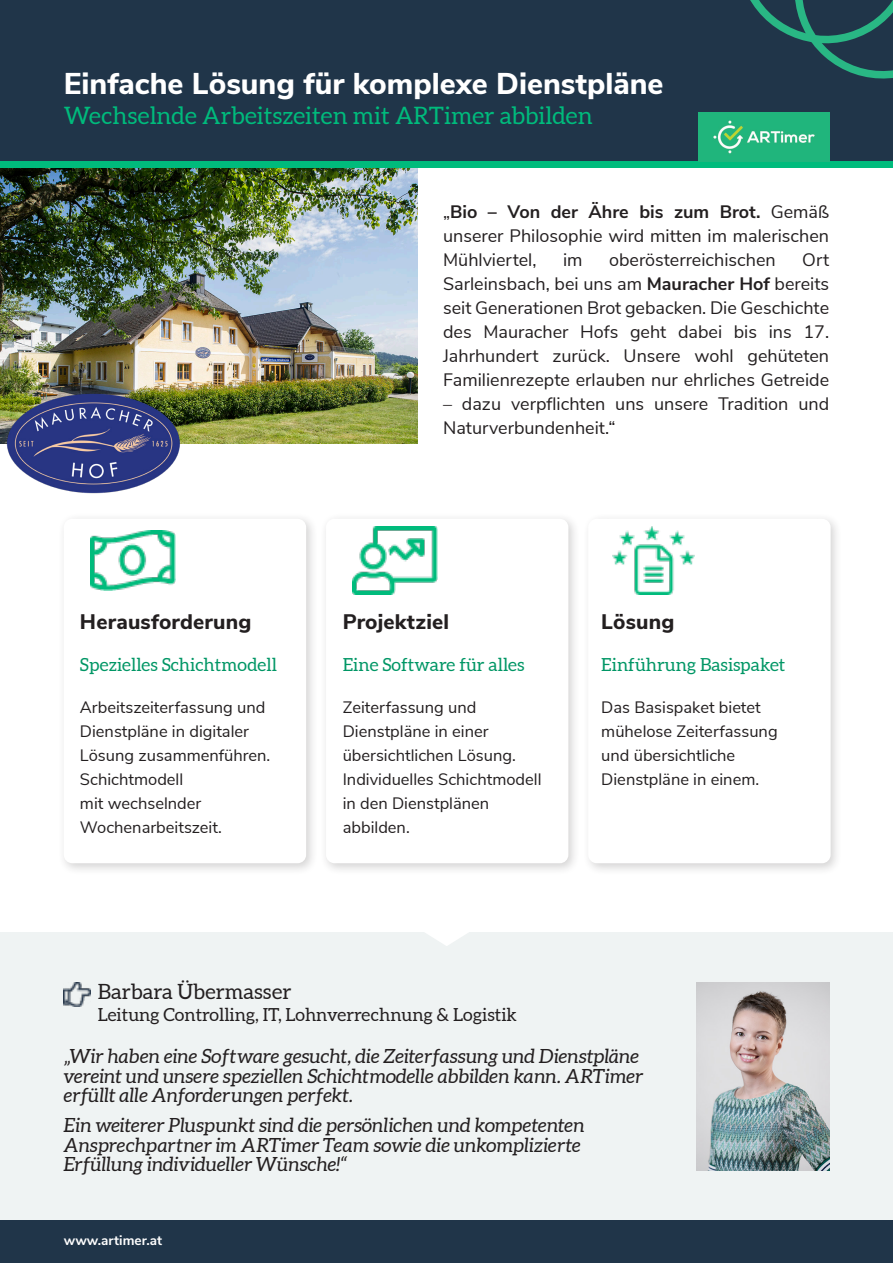
<style>
.page{position:relative;width:893px;height:1263px;background:#fff}
.page>*{position:absolute;margin:0;border:0;box-sizing:border-box;transform-origin:0 0}
.t1{font:800 30px "Nunito Sans";color:#fff}
.t2{font:24px "Aleo";color:#00bb7c}
.t3{font:800 21px "Nunito Sans";letter-spacing:.01em;color:#231f20}
.t4{font:21px "Aleo";color:#231f20}
.t5{font:italic 19.5px/19.5px "Aleo";color:#231f20}
.t6{font:18px/24px "Nunito Sans";color:#231f20;text-align:justify}
.t7{font:18px "Aleo";color:#009665}
.t8{font:18px "Aleo";color:#231f20}
.t9{font:16.5px/24px "Nunito Sans";color:#231f20}
.t10{font:700 13.5px "Nunito Sans";color:#fff}
.s1{font-weight:700}
</style>
<div class="page">
<div style="left:582px;top:513px;width:261px;height:362px;background:#231f20;opacity:.2"></div>
<div style="left:588px;top:519px;width:243px;height:344px;background:#fff;border-radius:9px"></div>
<div style="left:0;top:0;width:893px;height:166px;background:#203549"></div>
<div style="left:58px;top:512px;width:260px;height:363px;background:#231f20;opacity:.2"></div>
<div style="left:64px;top:519px;width:242px;height:344px;background:#fff;border-radius:9px"></div>
<div style="left:320px;top:512px;width:260px;height:363px;background:#231f20;opacity:.2"></div>
<div style="left:326px;top:519px;width:242px;height:344px;background:#fff;border-radius:9px"></div>
<div style="left:0;top:932px;width:893px;height:331px;background:#eff3f3"></div>
<img style="left:0;top:168px;width:418px;height:275px">
<img style="left:90px;top:530px;width:86px;height:60px">
<img style="left:352px;top:526px;width:86px;height:68px">
<img style="left:612px;top:526px;width:83px;height:68px">
<img style="left:64px;top:982px;width:27px;height:24px">
<img style="left:696px;top:982px;width:133px;height:188px">
<div style="left:0;top:1220px;width:893px;height:43px;background:#203549"></div>
<div style="left:0;top:162px;width:893px;height:6px;background:#00bb7c"></div>
<img style="left:699px;top:113px;width:130px;height:49px">
<svg style="left:425px;top:932px;width:43px;height:14px"></svg>
<svg style="left:750px;top:0;width:143px;height:79px"></svg>
<img style="left:5px;top:392px;width:176px;height:102px">
<p class="t1" style="left:64px;top:62px;width:601px">Einfache Lösung für komplexe Dienstpläne</p>
<p class="t2" style="left:64px;top:102px;width:530px">Wechselnde Arbeitszeiten mit ARTimer abbilden</p>
<p class="t6" style="left:443px;top:199px;width:388px">„<span class="s1">Bio – Von der Ähre bis zum Brot.</span> Gemäß unserer Philosophie wird mitten im malerischen Mühlviertel,</p>
<p class="t6" style="left:443px;top:247px;width:388px;text-indent:359px">Ort Sarleinsbach, bei uns am <span class="s1">Mauracher Hof</span> bereits seit Generationen Brot gebacken. Die Geschichte des Mauracher Hofs geht dabei bis ins 17.<br>Jahrhundert zurück. Unsere wohl gehüteten Familienrezepte erlauben nur ehrliches Getreide</p>
<p class="t6" style="left:443px;top:391px;width:388px">– dazu verpflichten uns unsere Tradition und<br>Naturverbundenheit.“</p>
<p class="t6" style="left:563px;top:247px;width:21px">im</p>
<p class="t6" style="left:609px;top:247px;width:168px">oberösterreichischen</p>
<p class="t3" style="left:80px;top:607px;width:173px">Herausforderung</p>
<p class="t7" style="left:80px;top:654px;width:198px">Spezielles Schichtmodell</p>
<p class="t9" style="left:80px;top:695px;width:192px">Arbeitszeiterfassung und<br>Dienstpläne in digitaler<br>Lösung zusammenführen.<br>Schichtmodell<br>mit wechselnder<br>Wochenarbeitszeit.</p>
<p class="t3" style="left:343px;top:607px;width:108px">Projektziel</p>
<p class="t7" style="left:343px;top:654px;width:183px">Eine Software für alles</p>
<p class="t9" style="left:343px;top:695px;width:200px">Zeiterfassung und<br>Dienstpläne in einer übersichtlichen Lösung.<br>Individuelles Schichtmodell in den Dienstplänen abbilden.</p>
<p class="t3" style="left:601px;top:607px;width:75px">Lösung</p>
<p class="t7" style="left:601px;top:654px;width:186px">Einführung Basispaket</p>
<p class="t9" style="left:601px;top:695px;width:178px">Das Basispaket bietet mühelose Zeiterfassung und übersichtliche<br>Dienstpläne in einem.</p>
<p class="t4" style="left:98px;top:979px;width:195px">Barbara Übermasser</p>
<p class="t8" style="left:98px;top:1004px;width:421px">Leitung Controlling, IT, Lohnverrechnung &amp; Logistik</p>
<p class="t5" style="left:64px;top:1047px;width:581px">„Wir haben eine Software gesucht, die Zeiterfassung und Dienstpläne vereint und unsere speziellen Schichtmodelle abbilden kann. ARTimer erfüllt alle Anforderungen perfekt.</p>
<p class="t5" style="left:64px;top:1116px;width:522px">Ein weiterer Pluspunkt sind die persönlichen und kompetenten<br>Ansprechpartner im ARTimer Team sowie die unkomplizierte<br>Erfüllung individueller Wünsche!“</p>
<p class="t10" style="left:64px;top:1230px;width:100px">www.artimer.at</p>
</div>
